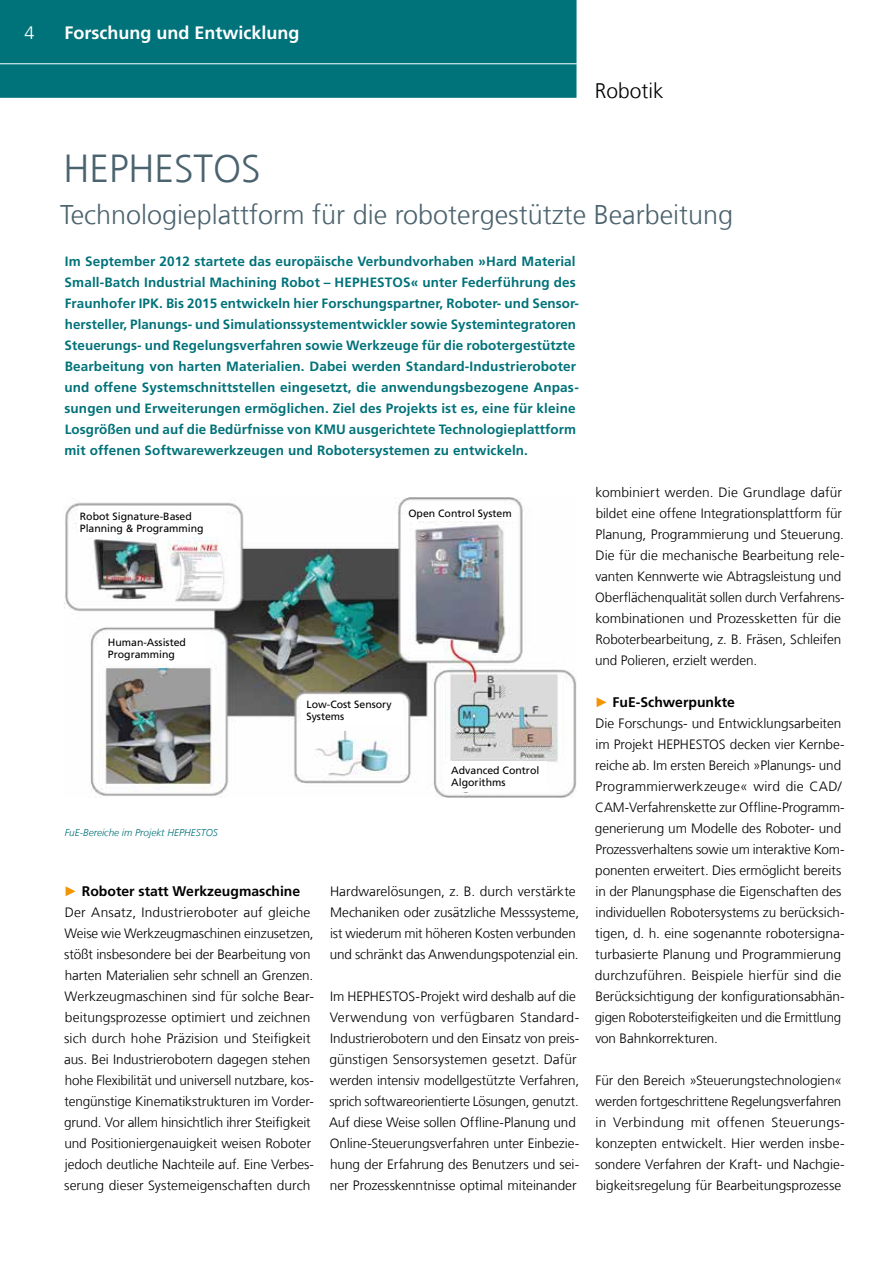
<style>
.page{position:relative;width:893px;height:1263px;background:#fff}
.page>*{position:absolute;margin:0;border:0;box-sizing:border-box;transform-origin:0 0}
.t1{font:300 39px "Frutiger LT Com";color:#4b636e}
.t2{font:300 27px "Frutiger LT Com";color:#4b636e}
.t3{font:300 21px "Frutiger LT Com";color:#000}
.t4{font:700 18px "Frutiger LT Com";color:#fff}
.t5{font:300 18px "Frutiger LT Com";color:#fff}
.t6{font:700 13.95px "Frutiger LT Com";color:#000}
.t7{font:300 13.5px/21px "Frutiger LT Com";letter-spacing:-.005em;color:#000}
.t8{font:700 13.5px/21px "Frutiger LT Com";letter-spacing:.01em;color:#007279}
.t9{font:10.5px/12px "Frutiger LT Com";color:#000}
.t10{font:italic 300 10.05px "Frutiger LT Com";color:#007279}
.s1{font-family:"Franklin Gothic";font-weight:800;color:#f39400}
</style>
<div class="page">
<div style="left:0;top:0;width:577px;height:98px;background:#007279"></div>
<hr style="left:0;top:63px;width:893px;height:1px;background:#fff">
<img style="left:64px;top:497px;width:513px;height:300px">
<div style="left:451px;top:761px;width:96px;height:30px;background:#fff"></div>
<div style="left:301px;top:695px;width:102px;height:30px;background:#fff"></div>
<div style="left:107px;top:633px;width:96px;height:30px;background:#fff"></div>
<div style="left:79px;top:506px;width:145px;height:31px;background:#fff"></div>
<div style="left:408px;top:505px;width:108px;height:15px;background:#fff"></div>
<h3 class="t5" style="left:25px;top:22px;width:12px">4</h3>
<h3 class="t4" style="left:64px;top:22px;width:236px">Forschung und Entwicklung</h3>
<h3 class="t3" style="left:595px;top:78px;width:70px">Robotik</h3>
<h1 class="t1" style="left:64px;top:146px;width:199px">HEPHESTOS</h1>
<h2 class="t2" style="left:60px;top:199px;width:675px">Technologieplattform für die robotergestützte Bearbeitung</h2>
<p class="t8" style="left:64px;top:251px;width:516px">Im September 2012 startete das europäische Verbundvorhaben »Hard Material Small-Batch Industrial Machining Robot – HEPHESTOS« unter Federführung des Fraunhofer IPK. Bis 2015 entwickeln hier Forschungspartner, Roboter- und Sensor&shy;hersteller, Planungs- und Simulationssystementwickler sowie Systemintegratoren Steuerungs- und Regelungsverfahren sowie Werkzeuge für die robotergestützte Bearbeitung von harten Materialien. Dabei werden Standard-Industrieroboter und offene Systemschnittstellen eingesetzt, die anwendungsbezogene Anpas&shy;sungen und Erweiterungen ermöglichen. Ziel des Projekts ist es, eine für kleine Losgrößen und auf die Bedürfnisse von KMU ausgerichtete Technologieplattform mit offenen Softwarewerkzeugen und Robotersystemen zu entwickeln.</p>
<p class="t9" style="left:80px;top:510px;width:125px">Robot Signature-Based<br>Planning &amp; Programming</p>
<p class="t9" style="left:408px;top:507px;width:105px">Open Control System</p>
<p class="t9" style="left:108px;top:637px;width:80px">Human-Assisted<br>Programming</p>
<p class="t10" style="left:65px;top:827px;width:154px">FuE-Bereiche im Projekt HEPHESTOS</p>
<p class="t9" style="left:306px;top:699px;width:87px">Low-Cost Sensory<br>Systems</p>
<p class="t9" style="left:451px;top:765px;width:90px">Advanced Control<br>Algorithms</p>
<p class="t6" style="left:64px;top:883px;width:238px"><span class="s1">►</span> Roboter statt Werkzeugmaschine</p>
<p class="t7" style="left:64px;top:902px;width:251px">Der Ansatz, Industrieroboter auf gleiche Weise wie Werkzeugmaschinen einzusetzen, stößt insbesondere bei der Bearbeitung von harten Materialien sehr schnell an Grenzen.<br>Werkzeugmaschinen sind für solche Bear&shy;beitungsprozesse optimiert und zeichnen sich durch hohe Präzision und Steifigkeit aus. Bei Industrierobotern dagegen stehen hohe Flexibilität und universell nutzbare, kos&shy;tengünstige Kinematikstrukturen im Vorder&shy;grund. Vor allem hinsichtlich ihrer Steifigkeit und Positioniergenauigkeit weisen Roboter jedoch deutliche Nachteile auf. Eine Verbes&shy;serung dieser Systemeigenschaften durch</p>
<p class="t7" style="left:330px;top:881px;width:251px">Hardwarelösungen, z. B. durch verstärkte Mechaniken oder zusätzliche Messsysteme, ist wiederum mit höheren Kosten verbunden und schränkt das Anwendungspotenzial ein.</p>
<p class="t7" style="left:329px;top:986px;width:252px">Im HEPHESTOS-Projekt wird deshalb auf die Verwendung von verfügbaren Standard-Industrierobotern und den Einsatz von preis&shy;günstigen Sensorsystemen gesetzt. Dafür werden intensiv modellgestützte Verfahren, sprich softwareorientierte Lösungen, genutzt.<br>Auf diese Weise sollen Offline-Planung und Online-Steuerungsverfahren unter Einbezie&shy;hung der Erfahrung des Benutzers und sei&shy;ner Prozesskenntnisse optimal miteinander</p>
<p class="t7" style="left:595px;top:482px;width:251px">kombiniert werden. Die Grundlage dafür bildet eine offene Integrationsplattform für Planung, Programmierung und Steuerung.<br>Die für die mechanische Bearbeitung rele&shy;vanten Kennwerte wie Abtragsleistung und Oberflächenqualität sollen durch Verfahrens&shy;kombinationen und Prozessketten für die Roboterbearbeitung, z. B. Fräsen, Schleifen und Polieren, erzielt werden.</p>
<p class="t6" style="left:595px;top:694px;width:142px"><span class="s1">►</span> FuE-Schwerpunkte</p>
<p class="t7" style="left:595px;top:713px;width:251px">Die Forschungs- und Entwicklungsarbeiten im Projekt HEPHESTOS decken vier Kernbe&shy;reiche ab. Im ersten Bereich »Planungs- und Programmierwerkzeuge« wird die CAD/ CAM-Verfahrenskette zur Offline-Programm&shy;generierung um Modelle des Roboter- und Prozessverhaltens sowie um interaktive Kom&shy;ponenten erweitert. Dies ermöglicht bereits in der Planungsphase die Eigenschaften des individuellen Robotersystems zu berücksich&shy;tigen, d. h. eine sogenannte robotersigna&shy;turbasierte Planung und Programmierung durchzuführen. Beispiele hierfür sind die Berücksichtigung der konfigurationsabhän&shy;gigen Robotersteifigkeiten und die Ermittlung von Bahnkorrekturen.</p>
<p class="t7" style="left:595px;top:1070px;width:251px">Für den Bereich »Steuerungstechnologien« werden fortgeschrittene Regelungsverfahren in Verbindung mit offenen Steuerungs&shy;konzepten entwickelt. Hier werden insbe&shy;sondere Verfahren der Kraft- und Nachgie&shy;bigkeitsregelung für Bearbeitungsprozesse</p>
</div>
